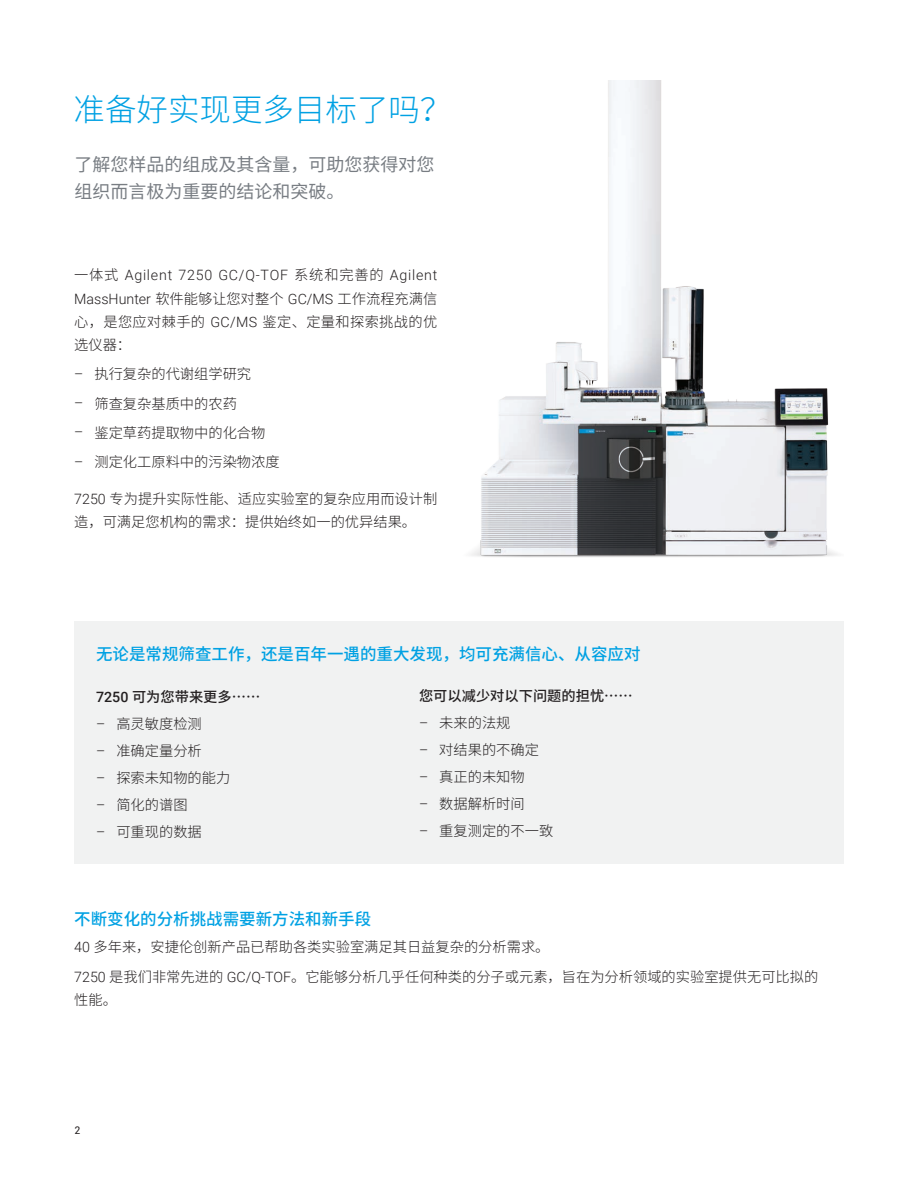
<style>
.page{position:relative;width:918px;height:1188px;background:#fff}
.page>*{position:absolute;margin:0;border:0;box-sizing:border-box;transform-origin:0 0}
.t1{font:300 31.5px "Noto Sans CJ Ksc";color:#00a1e3}
.t2{font:18px/27px "Noto Sans CJ Ksc";color:#787d83}
.t3{font:500 16.5px "Noto Sans CJ Ksc";color:#00a1e3}
.t4{font:300 14.25px/23.2px "Noto Sans CJ Ksc";color:#231f20}
.t5{font:300 14.25px "Roboto";letter-spacing:.055em;color:#231f20}
.t6{font:500 14.25px "Noto Sans CJ Ksc";color:#231f20}
.t7{font:10.5px "Roboto";color:#231f20}
.s1{font-family:"Noto Sans CJ Ksc"}
.s2{font-family:"Roboto"}
</style>
<div class="page">
<img style="left:471px;top:81px;width:367px;height:476px">
<div style="left:74px;top:621px;width:770px;height:243px;background:#f1f2f2"></div>
<h1 class="t1" style="left:74px;top:92px;width:380px">准备好实现更多目标了吗？</h1>
<p class="t2" style="left:75px;top:151px;width:362px">了解您样品的组成及其含量，可助您获得对您组织而言极为重要的结论和突破。</p>
<p class="t5" style="left:74px;top:265px;width:365px"><span class="s1">一体式</span> Agilent 7250 GC/Q-TOF <span class="s1">系统和完善的</span> Agilent</p>
<p class="t4" style="left:74px;top:287px;width:365px;text-align:justify"><span class="s2">MassHunter</span> 软件能够让您对整个 <span class="s2">GC/MS</span> 工作流程充满信心，是您应对棘手的 <span class="s2">GC/MS</span> 鉴定、定量和探索挑战的优选仪器：</p>
<p class="t4" style="left:74px;top:363px;width:178px"><span class="s2">–</span> 执行复杂的代谢组学研究</p>
<p class="t4" style="left:74px;top:392px;width:164px"><span class="s2">–</span> 筛查复杂基质中的农药</p>
<p class="t4" style="left:74px;top:421px;width:193px"><span class="s2">–</span> 鉴定草药提取物中的化合物</p>
<p class="t4" style="left:74px;top:451px;width:207px"><span class="s2">–</span> 测定化工原料中的污染物浓度</p>
<p class="t4" style="left:74px;top:487px;width:365px"><span class="s2">7250</span> 专为提升实际性能、适应实验室的复杂应用而设计制造，可满足您机构的需求：提供始终如一的优异结果。</p>
<p class="t3" style="left:96px;top:645px;width:546px">无论是常规筛查工作，还是百年一遇的重大发现，均可充满信心、从容应对</p>
<p class="t6" style="left:96px;top:689px;width:166px"><span class="s2">7250</span> 可为您带来更多……</p>
<p class="t4" style="left:96px;top:712px;width:107px"><span class="s2">–</span> 高灵敏度检测</p>
<p class="t4" style="left:96px;top:739px;width:107px"><span class="s2">–</span> 准确定量分析</p>
<p class="t4" style="left:96px;top:766px;width:136px"><span class="s2">–</span> 探索未知物的能力</p>
<p class="t4" style="left:96px;top:793px;width:93px"><span class="s2">–</span> 简化的谱图</p>
<p class="t4" style="left:96px;top:820px;width:107px"><span class="s2">–</span> 可重现的数据</p>
<p class="t6" style="left:419px;top:688px;width:215px">您可以减少对以下问题的担忧……</p>
<p class="t4" style="left:419px;top:712px;width:93px"><span class="s2">–</span> 未来的法规</p>
<p class="t4" style="left:419px;top:739px;width:121px"><span class="s2">–</span> 对结果的不确定</p>
<p class="t4" style="left:419px;top:766px;width:107px"><span class="s2">–</span> 真正的未知物</p>
<p class="t4" style="left:419px;top:793px;width:107px"><span class="s2">–</span> 数据解析时间</p>
<p class="t4" style="left:419px;top:820px;width:136px"><span class="s2">–</span> 重复测定的不一致</p>
<p class="t3" style="left:74px;top:910px;width:298px">不断变化的分析挑战需要新方法和新手段</p>
<p class="t4" style="left:74px;top:933px;width:746px;line-height:29.2px"><span class="s2">40</span> 多年来，安捷伦创新产品已帮助各类实验室满足其日益复杂的分析需求。<br><span class="s2">7250</span> 是我们非常先进的 <span class="s2">GC/Q-TOF</span>。它能够分析几乎任何种类的分子或元素，旨在为分析领域的实验室提供无可比拟的</p>
<p class="t4" style="left:74px;top:988px;width:44px">性能。</p>
<p class="t7" style="left:75px;top:1123px;width:7px">2</p>
</div>
